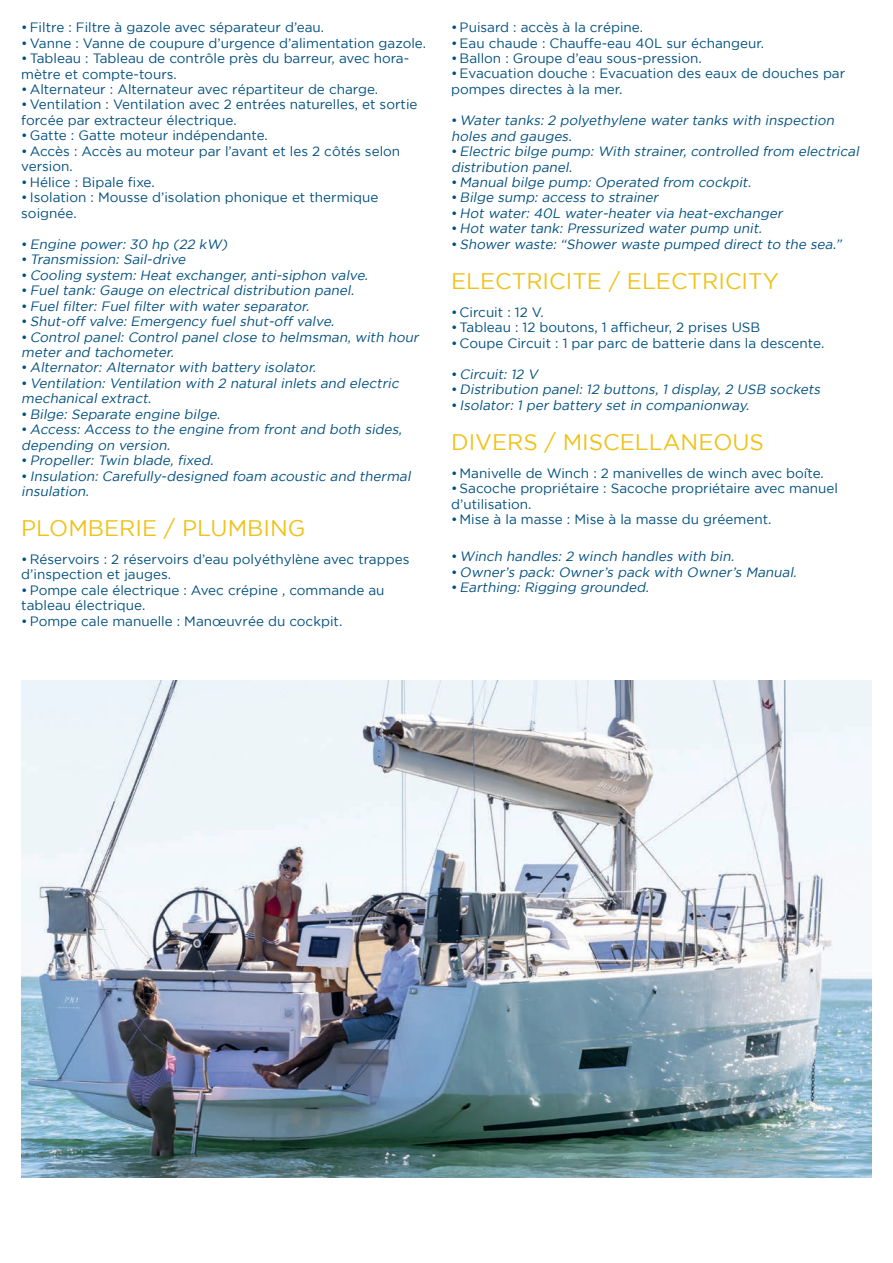
<style>
.page{position:relative;width:893px;height:1263px;background:#fff}
.page>*{position:absolute;margin:0;border:0;box-sizing:border-box;transform-origin:0 0}
.t1{font:22.5px "Gotham";color:#efc219}
.t2{font:italic 13.5px/15.5px "Gotham";color:#004f7e}
.t3{font:13.5px/15.5px "Gotham";color:#004f7e}
.s1{font-style:normal}
</style>
<div class="page">
<img style="left:21px;top:680px;width:851px;height:498px">
<p class="t3" style="left:21px;top:19px;width:304px">•Filtre : Filtre à gazole avec séparateur d’eau.</p>
<p class="t3" style="left:21px;top:35px;width:406px">• Vanne : Vanne de coupure d’urgence d’alimentation gazole.</p>
<p class="t3" style="left:21px;top:50px;width:390px">•Tableau : Tableau de contrôle près du barreur, avec hora&shy;mètre et compte-tours.</p>
<p class="t3" style="left:21px;top:81px;width:358px">•Alternateur : Alternateur avec répartiteur de charge.</p>
<p class="t3" style="left:21px;top:97px;width:398px">• Ventilation : Ventilation avec 2 entrées naturelles, et sortie forcée par extracteur électrique.</p>
<p class="t3" style="left:21px;top:128px;width:248px">•Gatte : Gatte moteur indépendante.</p>
<p class="t3" style="left:21px;top:143px;width:380px">•Accès : Accès au moteur par l’avant et les 2 côtés selon version.</p>
<p class="t3" style="left:21px;top:174px;width:135px">• Hélice : Bipale fixe.</p>
<p class="t3" style="left:21px;top:189px;width:359px">• Isolation : Mousse d’isolation phonique et thermique soignée.</p>
<p class="t2" style="left:21px;top:236px;width:210px"><span class="s1">•</span> Engine power: 30 hp (22 kW)</p>
<p class="t2" style="left:21px;top:252px;width:168px"><span class="s1">•</span> Transmission: Sail-drive</p>
<p class="t2" style="left:21px;top:267px;width:351px"><span class="s1">•</span> Cooling system: Heat exchanger, anti-siphon valve.</p>
<p class="t2" style="left:21px;top:282px;width:337px"><span class="s1">•</span> Fuel tank: Gauge on electrical distribution panel.</p>
<p class="t2" style="left:21px;top:298px;width:292px"><span class="s1">•</span> Fuel filter: Fuel filter with water separator.</p>
<p class="t2" style="left:21px;top:313px;width:317px"><span class="s1">•</span> Shut-off valve: Emergency fuel shut-off valve.</p>
<p class="t2" style="left:21px;top:329px;width:401px"><span class="s1">•</span> Control panel: Control panel close to helmsman, with hour meter and tachometer.</p>
<p class="t2" style="left:21px;top:360px;width:299px"><span class="s1">•</span> Alternator: Alternator with battery isolator.</p>
<p class="t2" style="left:21px;top:375px;width:381px"><span class="s1">•</span> Ventilation: Ventilation with 2 natural inlets and electric mechanical extract.</p>
<p class="t2" style="left:21px;top:406px;width:203px"><span class="s1">•</span> Bilge: Separate engine bilge.</p>
<p class="t2" style="left:21px;top:421px;width:385px"><span class="s1">•</span> Access: Access to the engine from front and both sides, depending on version.</p>
<p class="t2" style="left:21px;top:452px;width:196px"><span class="s1">•</span> Propeller: Twin blade, fixed.</p>
<p class="t2" style="left:21px;top:468px;width:393px"><span class="s1">•</span> Insulation: Carefully-designed foam acoustic and thermal insulation.</p>
<h1 class="t1" style="left:21px;top:515px;width:286px">PLOMBERIE / PLUMBING</h1>
<p class="t3" style="left:21px;top:551px;width:390px">• Réservoirs : 2 réservoirs d’eau polyéthylène avec trappes d’inspection et jauges.</p>
<p class="t3" style="left:21px;top:582px;width:365px">•Pompe cale électrique : Avec crépine , commande au tableau électrique.</p>
<p class="t3" style="left:21px;top:613px;width:323px">•Pompe cale manuelle : Manœuvrée du cockpit.</p>
<p class="t3" style="left:451px;top:19px;width:193px">•Puisard : accès à la crépine.</p>
<p class="t3" style="left:451px;top:35px;width:314px">•Eau chaude : Chauffe-eau 40L sur échangeur.</p>
<p class="t3" style="left:451px;top:50px;width:252px">• Ballon : Groupe d’eau sous-pression.</p>
<p class="t3" style="left:451px;top:66px;width:396px">•Evacuation douche : Evacuation des eaux de douches par pompes directes à la mer.</p>
<p class="t2" style="left:451px;top:112px;width:387px"><span class="s1">•</span> Water tanks: 2 polyethylene water tanks with inspection holes and gauges.</p>
<p class="t2" style="left:451px;top:143px;width:412px"><span class="s1">•</span> Electric bilge pump: With strainer, controlled from electrical distribution panel.</p>
<p class="t2" style="left:451px;top:174px;width:304px"><span class="s1">•</span> Manual bilge pump: Operated from cockpit.</p>
<p class="t2" style="left:451px;top:190px;width:211px"><span class="s1">•</span> Bilge sump: access to strainer</p>
<p class="t2" style="left:451px;top:205px;width:335px"><span class="s1">•</span> Hot water: 40L water-heater via heat-exchanger</p>
<p class="t2" style="left:451px;top:221px;width:315px"><span class="s1">•</span> Hot water tank: Pressurized water pump unit.</p>
<p class="t2" style="left:451px;top:236px;width:395px"><span class="s1">•</span> Shower waste: “Shower waste pumped direct to the sea.”</p>
<h1 class="t1" style="left:451px;top:268px;width:329px">ELECTRICITE / ELECTRICITY</h1>
<p class="t3" style="left:451px;top:304px;width:94px">• Circuit : 12 V.</p>
<p class="t3" style="left:451px;top:319px;width:311px">•Tableau : 12 boutons, 1 afficheur, 2 prises USB</p>
<p class="t3" style="left:451px;top:335px;width:375px">• Coupe Circuit : 1 par parc de batterie dans la descente.</p>
<p class="t2" style="left:451px;top:366px;width:91px"><span class="s1">•</span> Circuit: 12 V</p>
<p class="t2" style="left:451px;top:382px;width:373px"><span class="s1">•</span> Distribution panel: 12 buttons, 1 display, 2 USB sockets</p>
<p class="t2" style="left:451px;top:397px;width:302px"><span class="s1">•</span> Isolator: 1 per battery set in companionway.</p>
<h1 class="t1" style="left:451px;top:429px;width:314px">DIVERS / MISCELLANEOUS</h1>
<p class="t3" style="left:451px;top:465px;width:374px">• Manivelle de Winch : 2 manivelles de winch avec boîte.</p>
<p class="t3" style="left:451px;top:480px;width:388px">•Sacoche propriétaire : Sacoche propriétaire avec manuel d’utilisation.</p>
<p class="t3" style="left:451px;top:511px;width:322px">• Mise à la masse : Mise à la masse du gréement.</p>
<p class="t2" style="left:451px;top:548px;width:287px"><span class="s1">•</span> Winch handles: 2 winch handles with bin.</p>
<p class="t2" style="left:451px;top:564px;width:350px"><span class="s1">•</span> Owner’s pack: Owner’s pack with Owner’s Manual.</p>
<p class="t2" style="left:451px;top:579px;width:202px"><span class="s1">•</span> Earthing: Rigging grounded.</p>
</div>
